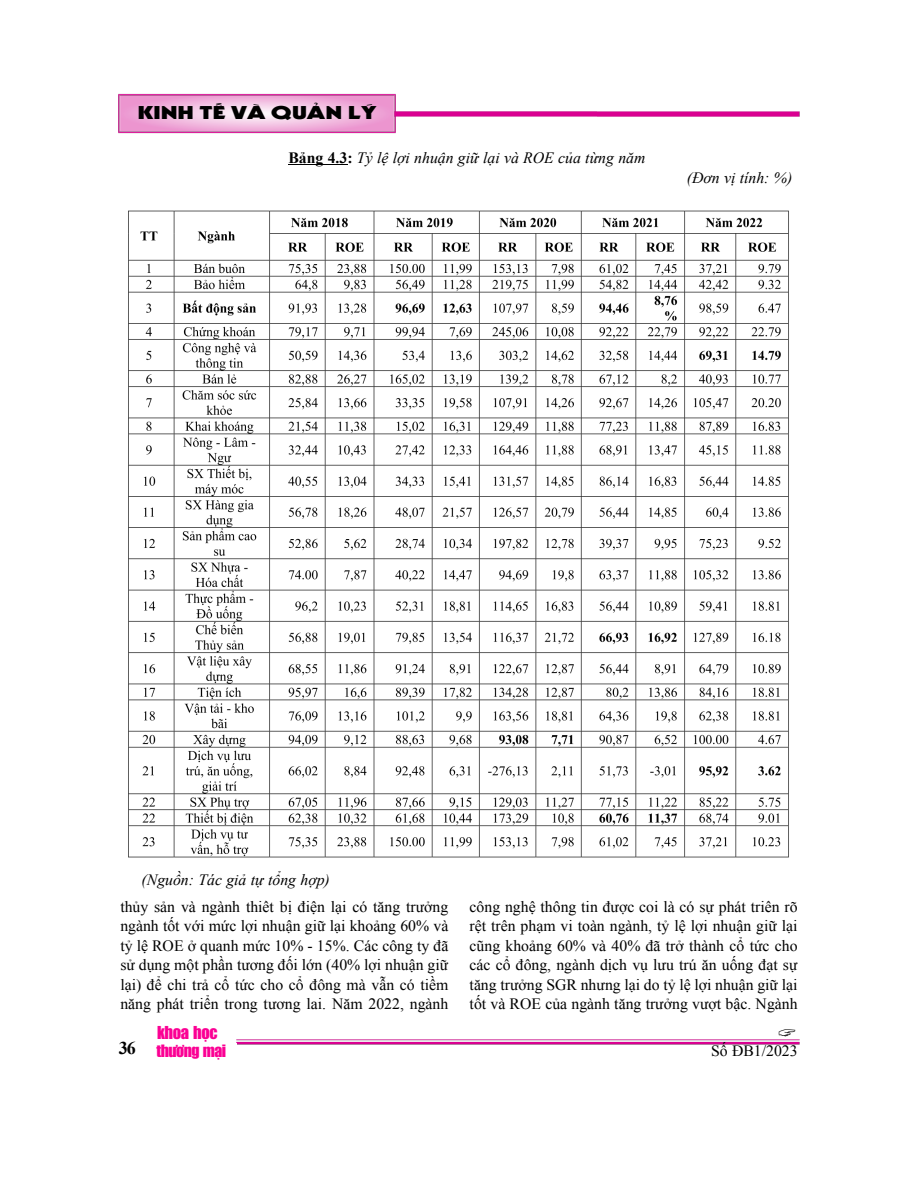
<style>
.page{position:relative;width:918px;height:1188px;background:#fff}
.page>*{position:absolute;margin:0;border:0;box-sizing:border-box;transform-origin:0 0}
.t1{font:18px "UTM Kabel KT";color:#000;scale:1.45 1}
.t2{font:700 18px "Times New Roman";color:#000}
.t3{font:16.5px "UTM Impact";letter-spacing:-.02em;color:#fb0094}
.t4{font:15.75px/19.5px "Times New Roman";color:#000;text-align:justify}
.t5{font:italic 15.75px "Times New Roman";color:#000}
.t6{font:15.75px "UTM Impact";letter-spacing:-.03em;color:#fb0094}
.s1{font-weight:700;font-style:normal}
</style>
<div class="page">
<img style="left:236px;top:1039px;width:564px;height:6px">
<img style="left:118px;top:93px;width:278px;height:41px">
<img style="left:392px;top:110px;width:408px;height:8px">
<div style="left:155px;top:1043px;width:82px;height:26px;background:#fff"></div>
<hr style="left:288px;top:164px;width:59px;height:1px;background:#000">
<img style="left:128px;top:210px;width:661px;height:648px">
<p class="t1" style="left:138px;top:101px;width:166px">KINH TẾ VÀ QUẢN LÝ</p>
<p class="t5" style="left:288px;top:149px;width:359px"><span class="s1">Bảng 4.3:</span> Tỷ lệ lợi nhuận giữ lại và ROE của từng năm</p>
<p class="t5" style="left:687px;top:169px;width:107px">(Đơn vị tính: %)</p>
<p class="t5" style="left:142px;top:871px;width:190px">(Nguồn: Tác giả tự tổng hợp)</p>
<p class="t4" style="left:120px;top:897px;width:330px">thủy sản và ngành thiết bị điện lại có tăng trưởng ngành tốt với mức lợi nhuận giữ lại khoảng 60% và tỷ lệ ROE ở quanh mức 10% - 15%. Các công ty đã sử dụng một phần tương đối lớn (40% lợi nhuận giữ lại) để chi trả cổ tức cho cổ đông mà vẫn có tiềm năng phát triển trong tương lai. Năm 2022, ngành</p>
<p class="t4" style="left:470px;top:897px;width:330px">công nghệ thông tin được coi là có sự phát triển rõ rệt trên phạm vi toàn ngành, tỷ lệ lợi nhuận giữ lại cũng khoảng 60% và 40% đã trở thành cổ tức cho các cổ đông, ngành dịch vụ lưu trú ăn uống đạt sự tăng trưởng SGR nhưng lại do tỷ lệ lợi nhuận giữ lại tốt và ROE của ngành tăng trưởng vượt bậc. Ngành</p>
<p class="t2" style="left:119px;top:1038px;width:19px">36</p>
<p class="t4" style="left:711px;top:1041px;width:88px">Số ĐB1/2023</p>
<p class="t3" style="left:157px;top:1022px;width:62px">khoa học</p>
<p class="t6" style="left:156px;top:1040px;width:71px">thương mại</p>
</div>
